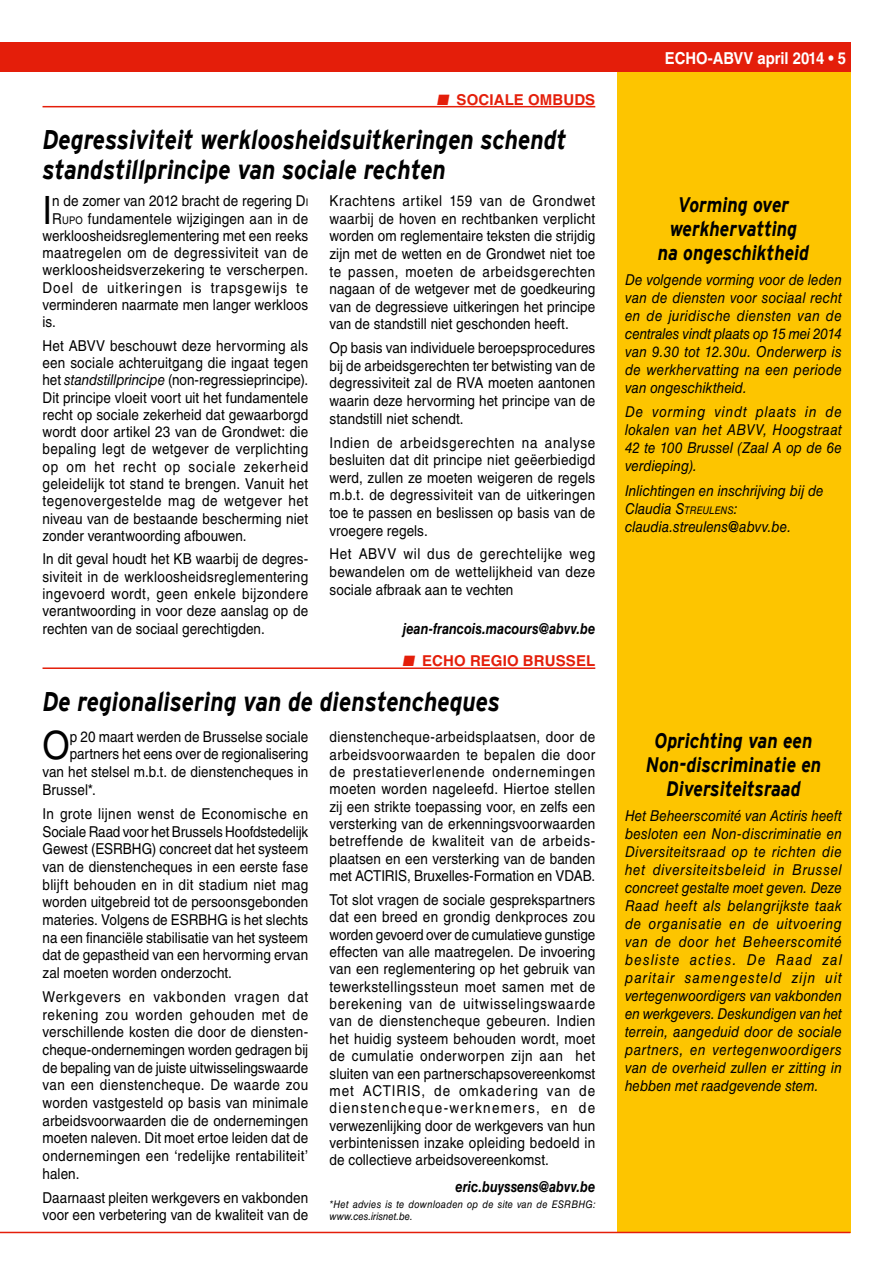
<style>
.page{position:relative;width:893px;height:1263px;background:#fff}
.page>*{position:absolute;margin:0;border:0;box-sizing:border-box;transform-origin:0 0}
.t1{font:39px "Helvetica LT Std";color:#000;scale:.9 1}
.t2{font:italic 700 27px/30px "Interstate";color:#000;scale:.85 1}
.t3{font:italic 700 21px/24px "Interstate";color:#000;text-align:center;scale:.85 1}
.t4{font:700 16.5px "Helvetica LT Std";color:#fff;scale:.9 1}
.t5{font:15px/17.4px "Helvetica LT Std";letter-spacing:.005em;color:#000;text-align:justify;scale:.9 1}
.t6{font:italic 15px/18px "Helvetica LT Std";letter-spacing:.005em;color:#000;text-align:justify;scale:.9 1}
.t7{font:italic 700 15px "Helvetica LT Std";letter-spacing:.005em;color:#000;scale:.85 1}
.t8{font:15px "Helvetica LT Std";letter-spacing:.025em;color:#000;scale:.9 1}
.t9{font:15px "Helvetica LT Std";letter-spacing:.03em;color:#000;scale:.9 1}
.t10{font:15px "Helvetica LT Std";letter-spacing:.07em;color:#000;scale:.9 1}
.t11{font:700 15px "Helvetica LT Std";letter-spacing:.01em;color:#e41e0a}
.t12{font:italic 10.5px/12.1px "Helvetica LT Std";letter-spacing:.025em;color:#000;scale:.9 1}
.s1{font-style:inherit}
.s2{font-size:10.5px}
.s3{font-style:italic}
</style>
<div class="page">
<div style="left:0;top:43px;width:850px;height:29px;background:#e41e0a"></div>
<div style="left:617px;top:72px;width:233px;height:1161px;background:#fdc500"></div>
<hr style="left:0;top:1232px;width:850px;height:1px;background:#e41e0a">
<hr style="left:43px;top:106px;width:552px;height:1px;background:#e41e0a">
<hr style="left:43px;top:667px;width:552px;height:2px;background:#e41e0a">
<p class="t11" style="left:437px;top:90px;width:160px">■ SOCIALE OMBUDS</p>
<h2 class="t2" style="left:43px;top:124px;width:618px">Degressiviteit werkloosheidsuitkeringen schendt standstillprincipe van sociale rechten</h2>
<h1 class="t1" style="left:43px;top:187px;width:12px">I</h1>
<p class="t5" style="left:52px;top:192px;width:286px">n de zomer van 2012 bracht de regering <span class="s1">D</span><span class="s2">i</span></p>
<p class="t5" style="left:330px;top:192px;width:297px">Krachtens artikel 159 van de Grondwet waarbij de hoven en rechtbanken verplicht worden om reglementaire teksten die strijdig zijn met de wetten en de Grondwet niet toe te passen, moeten de arbeidsgerechten nagaan of de wetgever met de goedkeuring van de degressieve uitkeringen het principe van de standstill niet geschonden heeft.</p>
<p class="t5" style="left:330px;top:339px;width:297px">Op basis van individuele beroepsprocedures bij de arbeidsgerechten ter betwisting van de degressiviteit zal de RVA moeten aantonen waarin deze hervorming het principe van de standstill niet schendt.</p>
<p class="t5" style="left:330px;top:433px;width:297px">Indien de arbeidsgerechten na analyse besluiten dat dit principe niet geëerbiedigd werd, zullen ze moeten weigeren de regels m.b.t. de degressiviteit van de uitkeringen toe te passen en beslissen op basis van de vroegere regels.</p>
<p class="t5" style="left:330px;top:545px;width:297px">Het ABVV wil dus de gerechtelijke weg bewandelen om de wettelijkheid van deze sociale afbraak aan te vechten</p>
<p class="t7" style="left:403px;top:619px;width:228px">jean-francois.macours@abvv.be</p>
<p class="t5" style="left:52px;top:210px;width:286px"><span class="s1">R</span><span class="s2">upo</span> fundamentele wijzigingen aan in de</p>
<p class="t5" style="left:43px;top:227px;width:297px">werkloosheidsreglementering met een reeks</p>
<p class="t9" style="left:43px;top:244px;width:297px">maatregelen om de degressiviteit van de</p>
<p class="t8" style="left:43px;top:261px;width:297px">werkloosheidsverzekering te verscherpen.</p>
<p class="t10" style="left:43px;top:279px;width:297px">Doel de uitkeringen is trapsgewijs te</p>
<p class="t5" style="left:43px;top:296px;width:297px">verminderen naarmate men langer werkloos</p>
<p class="t5" style="left:43px;top:313px;width:17px">is.</p>
<p class="t5" style="left:43px;top:337px;width:297px">Het ABVV beschouwt deze hervorming als een sociale achteruitgang die ingaat tegen het <span class="s3">standstillprincipe</span> (non-regressieprincipe).<br>Dit principe vloeit voort uit het fundamentele recht op sociale zekerheid dat gewaarborgd wordt door artikel 23 van de Grondwet: die bepaling legt de wetgever de verplichting op om het recht op sociale zekerheid geleidelijk tot stand te brengen. Vanuit het tegenovergestelde mag de wetgever het niveau van de bestaande bescherming niet zonder verantwoording afbouwen.</p>
<p class="t5" style="left:43px;top:550px;width:297px">In dit geval houdt het KB waarbij de degres&shy;siviteit in de werkloosheidsreglementering ingevoerd wordt, geen enkele bijzondere verantwoording in voor deze aanslag op de rechten van de sociaal gerechtigden.</p>
<p class="t11" style="left:402px;top:652px;width:194px">■ ECHO REGIO BRUSSEL</p>
<h2 class="t2" style="left:43px;top:686px;width:540px">De regionalisering van de dienstencheques</h2>
<h1 class="t1" style="left:43px;top:723px;width:32px">O</h1>
<p class="t5" style="left:70px;top:728px;width:266px">p 20 maart werden de Brusselse sociale</p>
<p class="t5" style="left:330px;top:728px;width:297px">dienstencheque-arbeidsplaatsen, door de arbeidsvoorwaarden te bepalen die door de prestatieverlenende ondernemingen moeten worden nageleefd. Hiertoe stellen zij een strikte toepassing voor, en zelfs een versterking van de erkenningsvoorwaarden betreffende de kwaliteit van de arbeids&shy;plaatsen en een versterking van de banden met ACTIRIS, Bruxelles-Formation en VDAB.</p>
<p class="t5" style="left:330px;top:891px;width:297px">Tot slot vragen de sociale gesprekspartners dat een breed en grondig denkproces zou worden gevoerd over de cumulatieve gunstige effecten van alle maatregelen. De invoering van een reglementering op het gebruik van tewerkstellingssteun moet samen met de berekening van de uitwisselingswaarde van de dienstencheque gebeuren. Indien het huidig systeem behouden wordt, moet de cumulatie onderworpen zijn aan het sluiten van een partnerschapsovereenkomst met ACTIRIS, de omkadering van de dienstencheque-werknemers, en de verwezenlijking door de werkgevers van hun verbintenissen inzake opleiding bedoeld in de collectieve arbeidsovereenkomst.</p>
<p class="t7" style="left:456px;top:1177px;width:166px">eric.buyssens@abvv.be</p>
<p class="t12" style="left:330px;top:1198px;width:297px">*Het advies is te downloaden op de site van de ESRBHG: www.ces.irisnet.be.</p>
<p class="t5" style="left:70px;top:745px;width:266px">partners het eens over de regionalisering</p>
<p class="t5" style="left:43px;top:763px;width:297px">van het stelsel m.b.t. de dienstencheques in</p>
<p class="t5" style="left:43px;top:781px;width:61px">Brussel*.</p>
<p class="t5" style="left:43px;top:805px;width:297px">In grote lijnen wenst de Economische en Sociale Raad voor het Brussels Hoofdstedelijk Gewest (ESRBHG) concreet dat het systeem van de dienstencheques in een eerste fase blijft behouden en in dit stadium niet mag worden uitgebreid tot de persoonsgebonden materies. Volgens de ESRBHG is het slechts na een financiële stabilisatie van het systeem dat de gepastheid van een hervorming ervan zal moeten worden onderzocht.</p>
<p class="t5" style="left:43px;top:988px;width:297px">Werkgevers en vakbonden vragen dat rekening zou worden gehouden met de verschillende kosten die door de diensten&shy;cheque-ondernemingen worden gedragen bij de bepaling van de juiste uitwisselingswaarde van een dienstencheque. De waarde zou worden vastgesteld op basis van minimale arbeidsvoorwaarden die de ondernemingen moeten naleven. Dit moet ertoe leiden dat de ondernemingen een ‘redelijke rentabiliteit’ halen.</p>
<p class="t5" style="left:43px;top:1188px;width:297px">Daarnaast pleiten werkgevers en vakbonden voor een verbetering van de kwaliteit van de</p>
<p class="t4" style="left:665px;top:48px;width:203px">ECHO-ABVV april 2014 • 5</p>
<h3 class="t3" style="left:658px;top:193px;width:180px">Vorming over werkhervatting na ongeschiktheid</h3>
<p class="t6" style="left:625px;top:270px;width:242px">De volgende vorming voor de leden van de diensten voor sociaal recht en de juridische diensten van de centrales vindt plaats op 15 mei 2014 van 9.30 tot 12.30u. Onderwerp is de werkhervatting na een periode van ongeschiktheid.</p>
<p class="t6" style="left:625px;top:403px;width:242px">De vorming vindt plaats in de lokalen van het ABVV, Hoogstraat 42 te 100 Brussel (Zaal A op de 6e verdieping).</p>
<p class="t6" style="left:625px;top:481px;width:222px;text-align:left">Inlichtingen en inschrijving bij de<br>Claudia <span class="s1">S</span><span class="s2">TREULENS</span>: claudia.streulens@abvv.be.</p>
<h3 class="t3" style="left:646px;top:729px;width:208px">Oprichting van een<br>Non-discriminatie en<br>Diversiteitsraad</h3>
<p class="t6" style="left:625px;top:806px;width:242px">Het Beheerscomité van Actiris heeft besloten een Non-discriminatie en Diversiteitsraad op te richten die het diversiteitsbeleid in Brussel concreet gestalte moet geven. Deze Raad heeft als belangrijkste taak de organisatie en de uitvoering van de door het Beheerscomité besliste acties. De Raad zal paritair samengesteld zijn uit vertegenwoordigers van vakbonden en werkgevers. Deskundigen van het terrein, aangeduid door de sociale partners, en vertegenwoordigers van de overheid zullen er zitting in hebben met raadgevende stem.</p>
</div>
